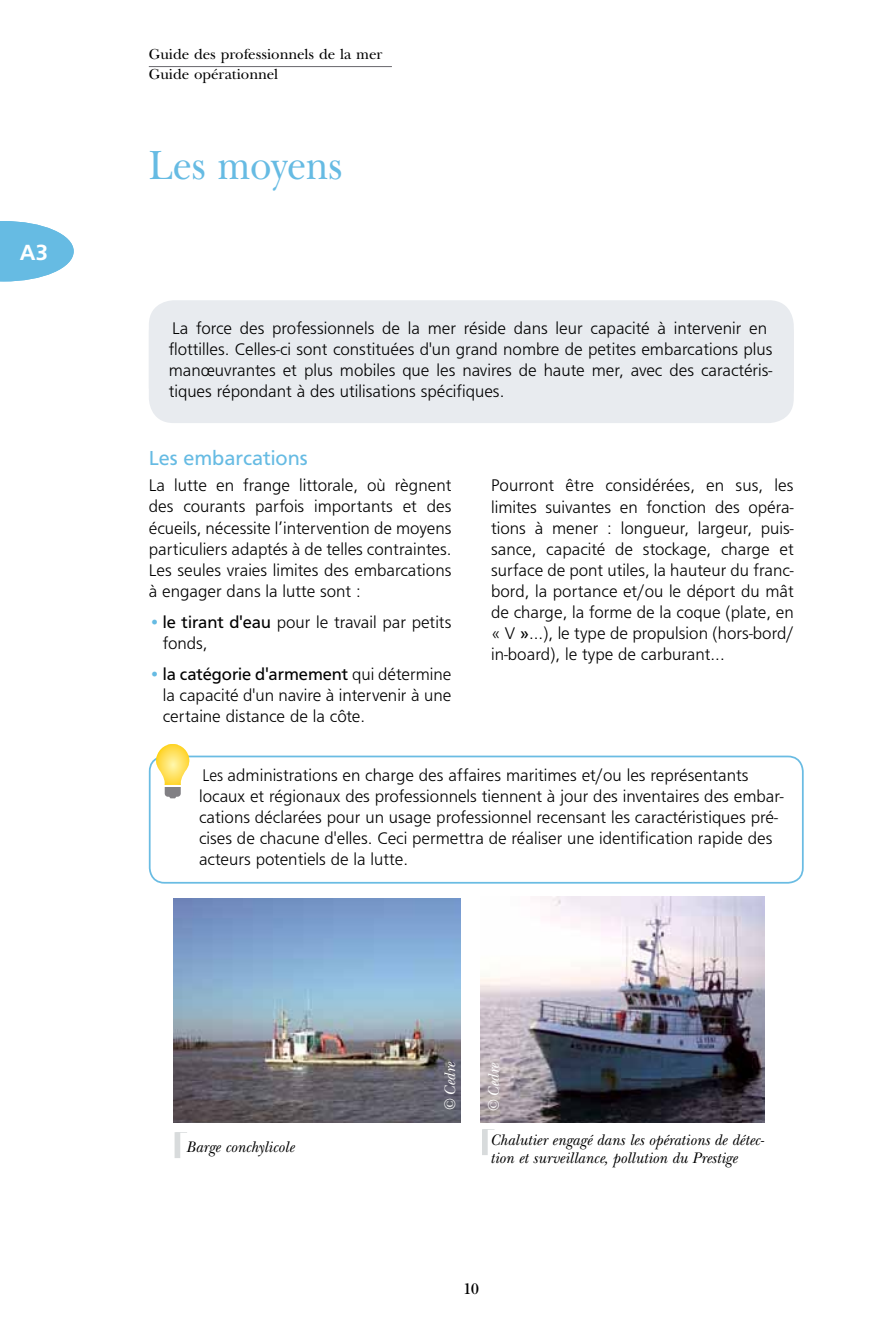
<style>
.page{position:relative;width:893px;height:1340px;background:#fff}
.page>*{position:absolute;margin:0;border:0;box-sizing:border-box;transform-origin:0 0}
.t1{font:42px "New Basker Itc T Roma";color:#66bbe3;scale:.9 1}
.t2{font:500 22.75px "Frutus T";color:#fff}
.t3{font:21px "Frutus T";color:#66bbe3}
.t4{font:17.5px/21px "Frutus T Ligh";color:#000}
.t5{font:17.5px/21.2px "Frutus T Ligh";color:#000;scale:.9 1}
.t6{font:17.5px "Frutus T";color:#000}
.t7{font:italic 15.75px/17.5px "New Basker Itc T";color:#000;scale:.95 1}
.t8{font:italic 15.75px "New Basker Itc T";color:#fff;scale:.95 1}
.t9{font:600 15.75px "New Basker Itc T";color:#000}
.t10{font:14.88px/20.7px "New Basker Itc T Roma";color:#000}
.s1{font-family:"Frutus T";color:#66bbe3}
.s2{font-family:"Frutus T"}
.s3{color:#66bbe3}
.s4{font-family:"Frutus T Ligh"}
</style>
<div class="page">
<hr style="left:149px;top:66px;width:243px;height:1px;background:#68676c">
<div style="left:149px;top:755px;width:655px;height:128px;border:2px solid #6abce3;border-radius:15px"></div>
<svg style="left:156px;top:744px;width:33px;height:54px"></svg>
<img style="left:173px;top:898px;width:288px;height:224px">
<img style="left:480px;top:896px;width:285px;height:226px">
<svg style="left:0;top:221px;width:74px;height:60px"></svg>
<div style="left:149px;top:300px;width:645px;height:123px;background:#e8ebef;border-radius:25px"></div>
<hr style="left:483px;top:1129px;width:4px;height:26px;background:#d8dbdc">
<hr style="left:175px;top:1132px;width:4px;height:26px;background:#d8dbdc">
<h2 class="t2" style="left:20px;top:240px;width:30px">A3</h2>
<p class="t10" style="left:149px;top:44px;width:235px">Guide des professionnels de la mer<br>Guide opérationnel</p>
<h1 class="t1" style="left:149px;top:141px;width:217px">Les moyens</h1>
<p class="t4" style="left:169px;top:317px;width:605px">La force des professionnels de la mer réside dans leur capacité à intervenir en flottilles. Celles-ci sont constituées d'un grand nombre de petites embarcations plus manœuvrantes et plus mobiles que les navires de haute mer, avec des caractéris&shy;tiques répondant à des utilisations spécifiques.</p>
<p class="t4" style="left:169px;top:325px;width:605px">La force des professionnels de la mer réside dans leur capacité à intervenir en flot&shy;tilles constituées d'un grand nombre de petites embarcations plus manœuvrables et plus mobiles mais dont les caractéristiques répondent à des utilisations spécifiques.</p>
<p class="t3" style="left:149px;top:446px;width:160px">Les embarcations</p>
<p class="t4" style="left:149px;top:475px;width:304px;text-align:justify">La lutte en frange littorale, où règnent des courants parfois importants et des écueils, nécessite l’intervention de moyens particuliers adaptés à de telles contraintes.<br>Les seules vraies limites des embarcations à engager dans la lutte sont :</p>
<p class="t4" style="left:163px;top:611px;width:290px;text-indent:-14px"><span class="s1">•</span> <span class="s2">le tirant d'eau</span> pour le travail par petits fonds,</p>
<p class="t6" style="left:149px;top:664px;width:304px"><span class="s3">•</span> la catégorie d'armement <span class="s4">qui détermine</span></p>
<p class="t4" style="left:163px;top:684px;width:290px">la capacité d'un navire à intervenir à une certaine distance de la côte.</p>
<p class="t4" style="left:491px;top:475px;width:304px;text-align:justify">Pourront être considérées, en sus, les limites suivantes en fonction des opéra&shy;tions à mener : longueur, largeur, puis&shy;sance, capacité de stockage, charge et surface de pont utiles, la hauteur du franc&shy;bord, la portance et/ou le déport du mât de charge, la forme de la coque (plate, en « V <span class="s2">»</span>...), le type de propulsion (hors-bord/ in-board), le type de carburant...</p>
<p class="t5" style="left:199px;top:764px;width:651px">Les administrations en charge des affaires maritimes et/ou les représentants locaux et régionaux des professionnels tiennent à jour des inventaires des embar&shy;cations déclarées pour un usage professionnel recensant les caractéristiques pré&shy;cises de chacune d'elles. Ceci permettra de réaliser une identification rapide des acteurs potentiels de la lutte.</p>
<p class="t8" style="left:441px;top:1110px;width:53px;rotate:-90deg">© Cedre</p>
<p class="t8" style="left:484px;top:1111px;width:53px;rotate:-90deg">© Cedre</p>
<p class="t7" style="left:187px;top:1138px;width:115px">Barge conchylicole</p>
<p class="t7" style="left:491px;top:1131px;width:289px">Chalutier engagé dans les opérations de détec&shy;tion et surveillance, pollution du Prestige</p>
<p class="t9" style="left:463px;top:1279px;width:18px">10</p>
</div>
